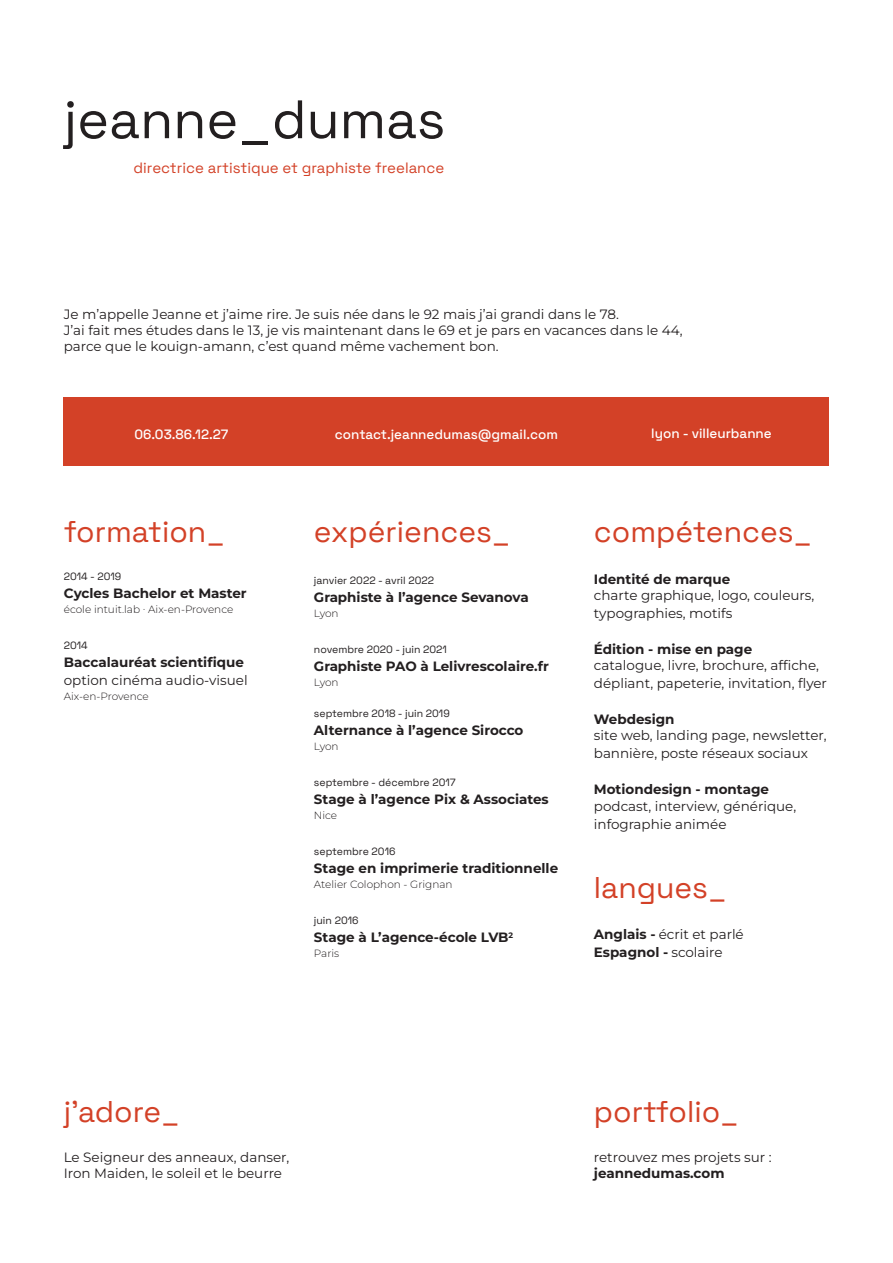
<style>
.page{position:relative;width:893px;height:1263px;background:#fff}
.page>*{position:absolute;margin:0;border:0;box-sizing:border-box;transform-origin:0 0}
.t1{font:54px "Space Grotesk";color:#231f20}
.t2{font:30px "Space Grotesk";color:#d34127}
.t3{font:15px "Space Grotesk";color:#d34127}
.t4{font:13.5px/18px "Montserrat";color:#231f20}
.t5{font:700 13.5px "Montserrat";color:#231f20}
.t6{font:500 13.5px "Space Grotesk";color:#fff}
.t7{font:10.5px "Space Grotesk";color:#231f20}
.t8{font:300 10.5px "Montserrat";color:#231f20}
.s1{font-weight:700}
.s2{font-weight:400}
</style>
<div class="page">
<div style="left:64px;top:398px;width:765px;height:68px;background:#d34127"></div>
<p class="t1" style="left:64px;top:80px;width:383px">jeanne_dumas</p>
<p class="t3" style="left:134px;top:157px;width:312px">directrice artistique et graphiste freelance</p>
<p class="t4" style="left:64px;top:304px;width:557px">Je m’appelle Jeanne et j’aime rire. Je suis née dans le 92 mais j’ai grandi dans le 78.</p>
<p class="t4" style="left:64px;top:321px;width:620px">J’ai fait mes études dans le 13, je vis maintenant dans le 69 et je pars en vacances dans le 44,</p>
<p class="t4" style="left:64px;top:337px;width:436px">parce que le kouign-amann, c’est quand même vachement bon.</p>
<p class="t6" style="left:134px;top:424px;width:95px">06.03.86.12.27</p>
<p class="t6" style="left:335px;top:424px;width:225px">contact.jeannedumas@gmail.com</p>
<p class="t2" style="left:64px;top:510px;width:163px">formation_</p>
<p class="t2" style="left:314px;top:510px;width:198px">expériences_</p>
<p class="t7" style="left:64px;top:569px;width:59px">2014 - 2019</p>
<p class="t5" style="left:64px;top:584px;width:184px">Cycles Bachelor et Master</p>
<p class="t8" style="left:64px;top:602px;width:171px">école intuit.lab ∙ Aix-en-Provence</p>
<p class="t7" style="left:64px;top:638px;width:26px">2014</p>
<p class="t5" style="left:64px;top:653px;width:182px">Baccalauréat scientifique</p>
<p class="t4" style="left:64px;top:671px;width:185px">option cinéma audio-visuel</p>
<p class="t8" style="left:64px;top:689px;width:87px">Aix-en-Provence</p>
<p class="t7" style="left:314px;top:572px;width:122px">janvier 2022 - avril 2022</p>
<p class="t5" style="left:314px;top:588px;width:216px">Graphiste à l’agence Sevanova</p>
<p class="t8" style="left:314px;top:606px;width:26px">Lyon</p>
<p class="t7" style="left:314px;top:641px;width:135px">novembre 2020 - juin 2021</p>
<p class="t5" style="left:314px;top:657px;width:236px">Graphiste PAO à Lelivrescolaire.fr</p>
<p class="t8" style="left:314px;top:675px;width:26px">Lyon</p>
<p class="t7" style="left:314px;top:706px;width:137px">septembre 2018 - juin 2019</p>
<p class="t5" style="left:314px;top:722px;width:211px">Alternance à l’agence Sirocco</p>
<p class="t8" style="left:314px;top:740px;width:26px">Lyon</p>
<p class="t7" style="left:314px;top:775px;width:143px">septembre - décembre 2017</p>
<p class="t5" style="left:314px;top:791px;width:236px">Stage à l’agence Pix &amp; Associates</p>
<p class="t8" style="left:314px;top:809px;width:25px">Nice</p>
<p class="t7" style="left:314px;top:844px;width:83px">septembre 2016</p>
<p class="t5" style="left:314px;top:860px;width:246px">Stage en imprimerie traditionnelle</p>
<p class="t8" style="left:314px;top:878px;width:140px">Atelier Colophon - Grignan</p>
<p class="t7" style="left:314px;top:913px;width:46px">juin 2016</p>
<p class="t5" style="left:314px;top:929px;width:201px">Stage à L’agence-école LVB<sup>2</sup></p>
<p class="t8" style="left:314px;top:947px;width:27px">Paris</p>
<p class="t6" style="left:651px;top:424px;width:122px">lyon - villeurbanne</p>
<p class="t2" style="left:594px;top:510px;width:220px">compétences_</p>
<p class="t5" style="left:594px;top:570px;width:138px">Identité de marque</p>
<p class="t4" style="left:594px;top:586px;width:222px">charte graphique, logo, couleurs, typographies, motifs</p>
<p class="t5" style="left:594px;top:640px;width:160px">Édition - mise en page</p>
<p class="t4" style="left:594px;top:656px;width:235px">catalogue, livre, brochure, affiche, dépliant, papeterie, invitation, flyer</p>
<p class="t5" style="left:594px;top:710px;width:82px">Webdesign</p>
<p class="t4" style="left:594px;top:726px;width:234px">site web, landing page, newsletter, bannière, poste réseaux sociaux</p>
<p class="t5" style="left:594px;top:781px;width:177px">Motiondesign - montage</p>
<p class="t4" style="left:594px;top:796px;width:204px">podcast, interview, générique, infographie animée</p>
<p class="t2" style="left:594px;top:865px;width:134px">langues_</p>
<p class="t4" style="left:594px;top:925px;width:151px"><span class="s1">Anglais -</span> écrit et parlé</p>
<p class="t5" style="left:594px;top:944px;width:130px">Espagnol - <span class="s2">scolaire</span></p>
<p class="t2" style="left:64px;top:1090px;width:118px">j’adore_</p>
<p class="t2" style="left:594px;top:1090px;width:146px">portfolio_</p>
<p class="t4" style="left:64px;top:1147px;width:227px">Le Seigneur des anneaux, danser,</p>
<p class="t4" style="left:64px;top:1164px;width:220px">Iron Maiden, le soleil et le beurre</p>
<p class="t4" style="left:594px;top:1147px;width:179px">retrouvez mes projets sur :</p>
<p class="t5" style="left:594px;top:1164px;width:132px">jeannedumas.com</p>
</div>
